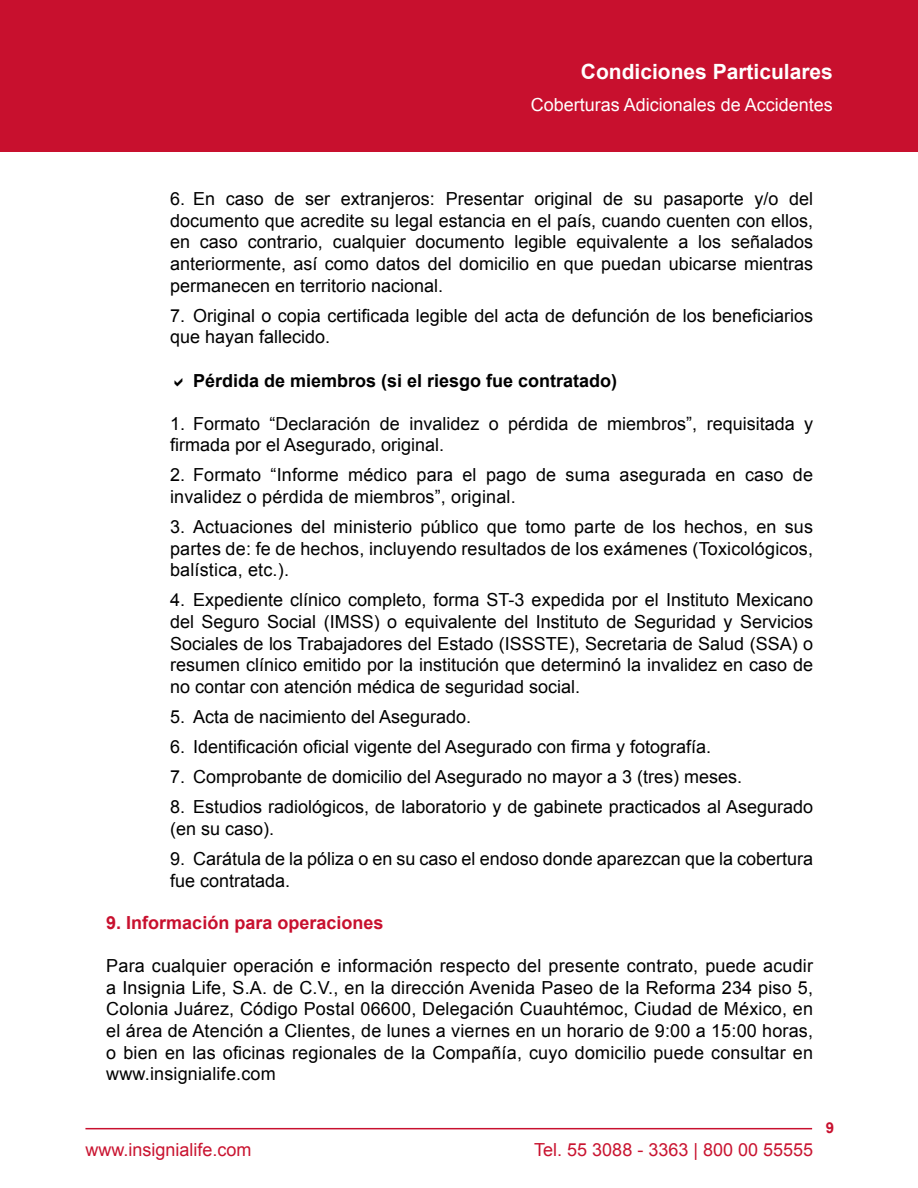
<style>
.page{position:relative;width:918px;height:1188px;background:#fff}
.page>*{position:absolute;margin:0;border:0;box-sizing:border-box;transform-origin:0 0}
.t1{font:700 21px "Arial";color:#fff}
.t2{font:18px/21.6px "Arial";color:#000}
.t3{font:18px "Arial";color:#c91430}
.t4{font:700 18px "Arial";color:#000}
.t5{font:18px "Arial";color:#fff}
.t6{font:700 18px "Arial";color:#c8102e}
.t7{font:700 15px "Arial";color:#c8102e}
</style>
<div class="page">
<div style="left:0;top:0;width:918px;height:152px;background:#c8102e"></div>
<hr style="left:85px;top:1128px;width:727px;height:1px;background:#c8102e">
<p class="t1" style="left:581px;top:58px;width:254px">Condiciones Particulares</p>
<p class="t5" style="left:531px;top:92px;width:304px">Coberturas Adicionales de Accidentes</p>
<p class="t2" style="left:170px;top:188px;width:645px;text-align:justify">6. En caso de ser extranjeros: Presentar original de su pasaporte y/o del documento que acredite su legal estancia en el país, cuando cuenten con ellos, en caso contrario, cualquier documento legible equivalente a los señalados anteriormente, así como datos del domicilio en que puedan ubicarse mientras permanecen en territorio nacional.</p>
<p class="t2" style="left:170px;top:305px;width:645px">7. Original o copia certificada legible del acta de defunción de los beneficiarios que hayan fallecido.</p>
<p class="t4" style="left:193px;top:368px;width:426px">Pérdida de miembros (si el riesgo fue contratado)</p>
<p class="t2" style="left:170px;top:413px;width:645px">1. Formato “Declaración de invalidez o pérdida de miembros”, requisitada y firmada por el Asegurado, original.</p>
<p class="t2" style="left:170px;top:465px;width:645px">2. Formato “Informe médico para el pago de suma asegurada en caso de invalidez o pérdida de miembros”, original.</p>
<p class="t2" style="left:170px;top:516px;width:645px;text-align:justify">3. Actuaciones del ministerio público que tomo parte de los hechos, en sus partes de: fe de hechos, incluyendo resultados de los exámenes (Toxicológicos, balística, etc.).</p>
<p class="t2" style="left:170px;top:590px;width:645px;text-align:justify">4. Expediente clínico completo, forma ST-3 expedida por el Instituto Mexicano del Seguro Social (IMSS) o equivalente del Instituto de Seguridad y Servicios Sociales de los Trabajadores del Estado (ISSSTE), Secretaria de Salud (SSA) o resumen clínico emitido por la institución que determinó la invalidez en caso de no contar con atención médica de seguridad social.</p>
<p class="t2" style="left:170px;top:706px;width:303px">5. Acta de nacimiento del Asegurado.</p>
<p class="t2" style="left:170px;top:736px;width:543px">6. Identificación oficial vigente del Asegurado con firma y fotografía.</p>
<p class="t2" style="left:170px;top:766px;width:574px">7. Comprobante de domicilio del Asegurado no mayor a 3 (tres) meses.</p>
<p class="t2" style="left:170px;top:796px;width:645px">8. Estudios radiológicos, de laboratorio y de gabinete practicados al Asegurado (en su caso).</p>
<p class="t2" style="left:170px;top:848px;width:645px">9. Carátula de la póliza o en su caso el endoso donde aparezcan que la cobertura fue contratada.</p>
<p class="t6" style="left:106px;top:911px;width:279px">9. Información para operaciones</p>
<p class="t2" style="left:106px;top:955px;width:708px;text-align:justify">Para cualquier operación e información respecto del presente contrato, puede acudir a Insignia Life, S.A. de C.V., en la dirección Avenida Paseo de la Reforma 234 piso 5, Colonia Juárez, Código Postal 06600, Delegación Cuauhtémoc, Ciudad de México, en el área de Atención a Clientes, de lunes a viernes en un horario de 9:00 a 15:00 horas, o bien en las oficinas regionales de la Compañía, cuyo domicilio puede consultar en www.insignialife.com</p>
<p class="t3" style="left:85px;top:1138px;width:168px">www.insignialife.com</p>
<p class="t3" style="left:534px;top:1138px;width:280px">Tel. 55 3088 - 3363 | 800 00 55555</p>
<p class="t7" style="left:826px;top:1118px;width:10px">9</p>
</div>
